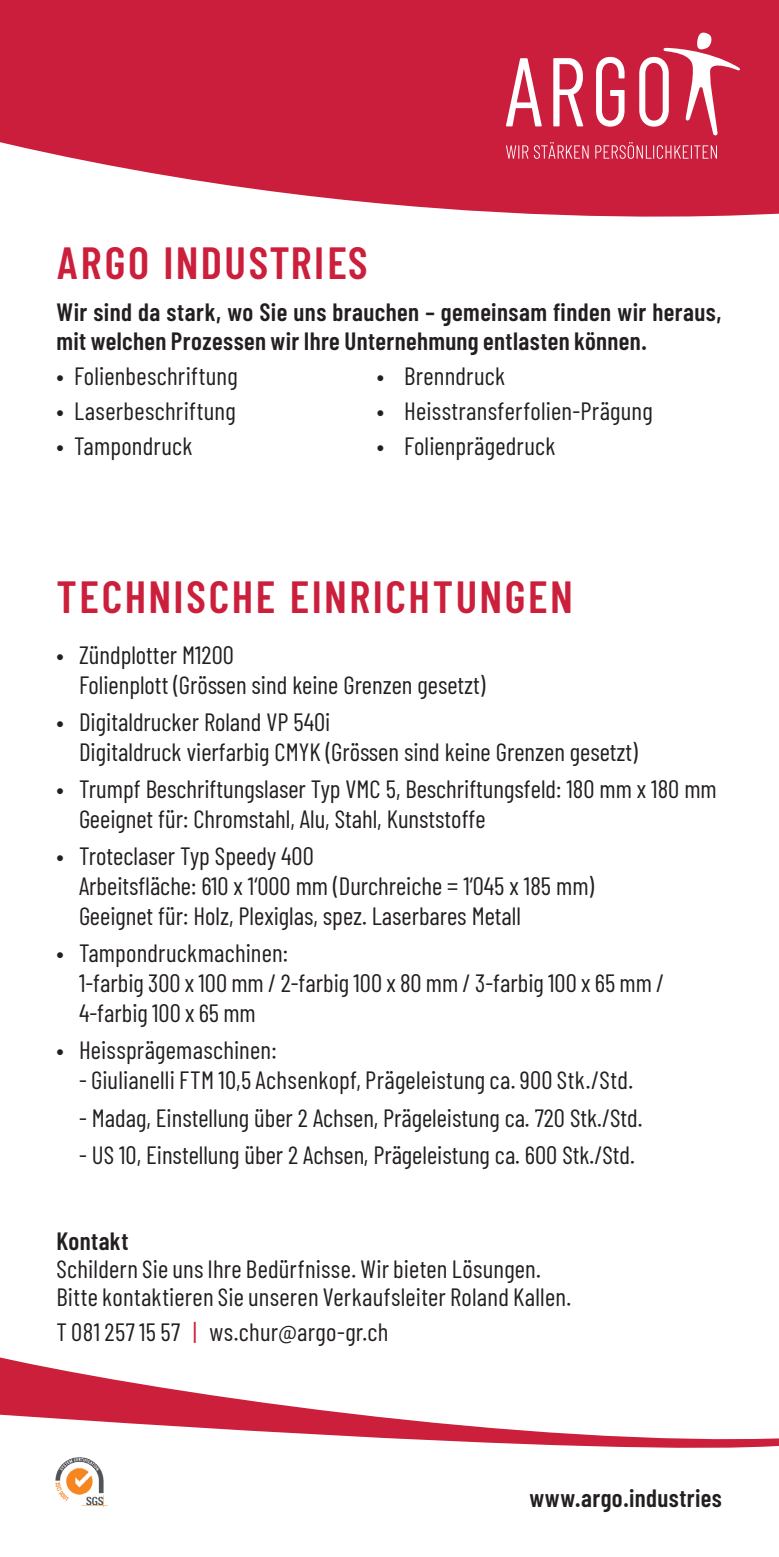
<style>
.page{position:relative;width:779px;height:1557px;background:#fff}
.page>*{position:absolute;margin:0;border:0;box-sizing:border-box;transform-origin:0 0}
.Head1{font:600 45px "Barlow Condensed";letter-spacing:.055em;color:#cb1f3c}
.Fliess{font:25px/28px "Barlow Condensed";color:#231f20}
.Fliesstext{font:25px/30px "Barlow Condensed";letter-spacing:.01em;color:#231f20}
.Lead{font:600 25px/28px "Barlow Condensed";letter-spacing:.015em;color:#231f20}
.Leadtext{font:600 25px "Barlow Condensed";letter-spacing:.015em;color:#231f20}
.s1{color:#cb1f3c}
</style>
<div class="page">
<svg style="left:0;top:0;width:778px;height:217px;background:#d03652"></svg>
<svg style="left:506px;top:58px;width:35px;height:68px"></svg>
<svg style="left:553px;top:58px;width:30px;height:68px"></svg>
<svg style="left:596px;top:57px;width:28px;height:70px"></svg>
<svg style="left:639px;top:33px;width:100px;height:103px"></svg>
<svg style="left:506px;top:145px;width:22px;height:13px"></svg>
<svg style="left:534px;top:142px;width:54px;height:16px"></svg>
<svg style="left:595px;top:142px;width:121px;height:16px;background:#d44861"></svg>
<img style="left:55px;top:1457px;width:52px;height:51px">
<svg style="left:0;top:1357px;width:778px;height:91px"></svg>
<p class="Head1" style="left:56px;top:235px;width:313px">ARGO INDUSTRIES</p>
<p class="Lead" style="left:56px;top:298px;width:666px">Wir sind da stark, wo Sie uns brauchen – gemeinsam fnden wir heraus, mit welchen Prozessen wir Ihre Unternehmung entlasten können.</p>
<p class="Fliesstext" style="left:56px;top:359px;width:183px">• Folienbeschriftung</p>
<p class="Fliesstext" style="left:376px;top:359px;width:130px">• Brenndruck</p>
<p class="Fliesstext" style="left:56px;top:394px;width:181px">• Laserbeschriftung</p>
<p class="Fliesstext" style="left:376px;top:394px;width:277px">• Heisstransferfolien-Prägung</p>
<p class="Fliesstext" style="left:56px;top:429px;width:137px">• Tampondruck</p>
<p class="Fliesstext" style="left:376px;top:429px;width:180px">• Folienprägedruck</p>
<p class="Head1" style="left:56px;top:568px;width:518px">TECHNISCHE EINRICHTUNGEN</p>
<p class="Fliess" style="left:56px;top:639px;width:179px">• Zündplotter M1200</p>
<p class="Fliess" style="left:79px;top:669px;width:408px">Folienplott (Grössen sind keine Grenzen gesetzt)</p>
<p class="Fliess" style="left:56px;top:706px;width:275px">• Digitaldrucker Roland VP 540i</p>
<p class="Fliess" style="left:79px;top:736px;width:560px">Digitaldruck vierfarbig CMYK (Grössen sind keine Grenzen gesetzt)</p>
<p class="Fliess" style="left:56px;top:773px;width:661px">• Trumpf Beschriftungslaser Typ VMC 5, Beschriftungsfeld: 180 mm x 180 mm</p>
<p class="Fliess" style="left:79px;top:803px;width:408px">Geeignet für: Chromstahl, Alu, Stahl, Kunststoffe</p>
<p class="Fliess" style="left:56px;top:840px;width:259px">• Troteclaser Typ Speedy 400</p>
<p class="Fliess" style="left:79px;top:870px;width:516px">Arbeitsfläche: 610 x 1‘000 mm (Durchreiche = 1‘045 x 185 mm)</p>
<p class="Fliess" style="left:79px;top:900px;width:443px">Geeignet für: Holz, Plexiglas, spez. Laserbares Metall</p>
<p class="Fliesstext" style="left:79px;top:936px;width:587px;text-indent:-22px">• Tampondruckmachinen:<br>1-farbig 300 x 100 mm / 2-farbig 100 x 80 mm / 3-farbig 100 x 65 mm /<br>4-farbig 100 x 65 mm</p>
<p class="Fliesstext" style="left:56px;top:1033px;width:221px">• Heissprägemaschinen:</p>
<p class="Fliesstext" style="left:79px;top:1063px;width:555px">- Giulianelli FTM 10,5 Achsenkopf, Prägeleistung ca. 900 Stk./Std.</p>
<p class="Fliess" style="left:79px;top:1102px;width:565px">- Madag, Einstellung über 2 Achsen, Prägeleistung ca. 720 Stk./Std.</p>
<p class="Fliess" style="left:79px;top:1139px;width:557px">- US 10, Einstellung über 2 Achsen, Prägeleistung ca. 600 Stk./Std.</p>
<p class="Leadtext" style="left:56px;top:1225px;width:73px">Kontakt</p>
<p class="Fliess" style="left:56px;top:1253px;width:516px">Schildern Sie uns Ihre Bedürfnisse. Wir bieten Lösungen.<br>Bitte kontaktieren Sie unseren Verkaufsleiter Roland Kallen.</p>
<p class="Fliess" style="left:56px;top:1316px;width:333px">T 081 257 15 57 <span class="s1">|</span> ws.chur@argo-gr.ch</p>
<p class="Leadtext" style="left:529px;top:1483px;width:194px">www.argo.industries</p>
</div>
